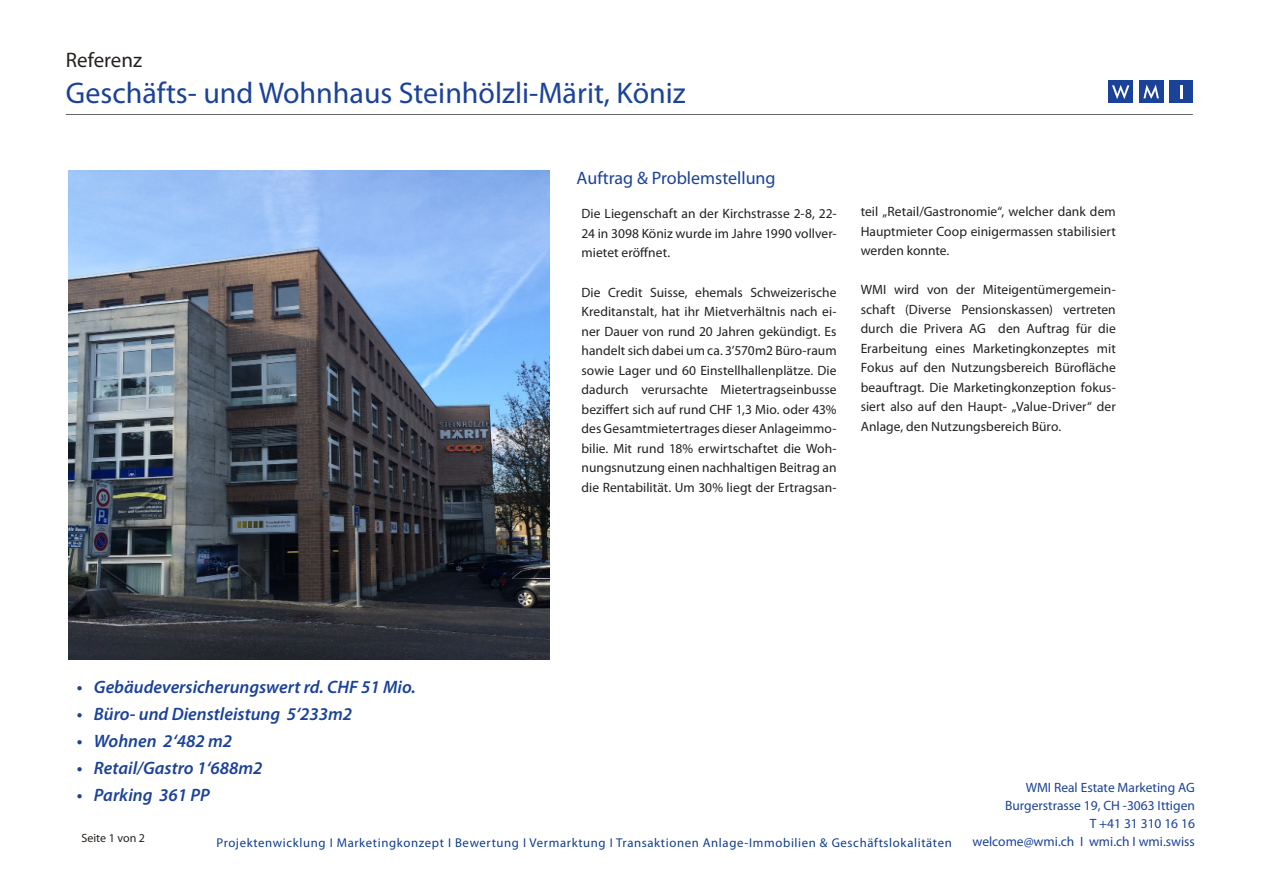
<style>
.page{position:relative;width:1263px;height:893px;background:#fff}
.page>*{position:absolute;margin:0;border:0;box-sizing:border-box;transform-origin:0 0}
.t1{font:30px "Myriad Pro";color:#1b4299}
.t2{font:21px "Myriad Pro";color:#26211e}
.t3{font:italic 600 18px "Myriad Pro";color:#1b4299}
.t4{font:18px "Myriad Pro";color:#1b4299}
.t5{font:13.5px/19.5px "Myriad Pro";letter-spacing:.005em;color:#231f20;text-align:justify}
.t6{font:13.5px "Myriad Pro";color:#1b4299}
.t7{font:12.75px "Myriad Pro";letter-spacing:.05em;color:#103d8c}
.t8{font:12px "Myriad Pro";color:#26211e}
</style>
<div class="page">
<img style="left:68px;top:170px;width:481px;height:490px">
<hr style="left:66px;top:114px;width:1127px;height:1px;background:#67676a">
<div style="left:1108px;top:80px;width:25px;height:23px;background:#1b4299"></div>
<div style="left:1139px;top:80px;width:24px;height:23px;background:#1b4299"></div>
<div style="left:1169px;top:80px;width:24px;height:23px;background:#1b4299"></div>
<svg style="left:1112px;top:85px;width:17px;height:14px"></svg>
<svg style="left:1180px;top:85px;width:2px;height:13px"></svg>
<svg style="left:1143px;top:85px;width:16px;height:14px"></svg>
<p class="t2" style="left:66px;top:47px;width:78px">Referenz</p>
<p class="t1" style="left:66px;top:75px;width:621px">Geschäfts- und Wohnhaus Steinhölzli-Märit, Köniz</p>
<p class="t3" style="left:77px;top:675px;width:340px">• Gebäudeversicherungswert rd. CHF 51 Mio.</p>
<p class="t3" style="left:77px;top:702px;width:277px">• Büro- und Dienstleistung 5‘233m2</p>
<p class="t3" style="left:77px;top:729px;width:157px">• Wohnen 2‘482 m2</p>
<p class="t3" style="left:77px;top:756px;width:187px">• Retail/Gastro 1‘688m2</p>
<p class="t3" style="left:77px;top:783px;width:134px">• Parking 361 PP</p>
<p class="t4" style="left:577px;top:166px;width:201px">Auftrag &amp; Problemstellung</p>
<p class="t5" style="left:581px;top:204px;width:257px">Die Liegenschaft an der Kirchstrasse 2-8, 22- 24 in 3098 Köniz wurde im Jahre 1990 vollver&shy;mietet eröffnet.</p>
<p class="t5" style="left:581px;top:282px;width:257px">Die Credit Suisse, ehemals Schweizerische Kreditanstalt, hat ihr Mietverhältnis nach ei&shy;ner Dauer von rund 20 Jahren gekündigt. Es handelt sich dabei um ca. 3’570m2 Büro-raum sowie Lager und 60 Einstellhallenplätze. Die dadurch verursachte Mietertragseinbusse beziffert sich auf rund CHF 1,3 Mio. oder 43% des Gesamtmietertrages dieser Anlageimmo&shy;bilie. Mit rund 18% erwirtschaftet die Woh&shy;nungsnutzung einen nachhaltigen Beitrag an die Rentabilität. Um 30% liegt der Ertragsan-</p>
<p class="t5" style="left:861px;top:202px;width:257px">teil „Retail/Gastronomie“, welcher dank dem Hauptmieter Coop einigermassen stabilisiert werden konnte.</p>
<p class="t5" style="left:861px;top:280px;width:257px">WMI wird von der Miteigentümergemein&shy;schaft (Diverse Pensionskassen) vertreten durch die Privera AG den Auftrag für die Erarbeitung eines Marketingkonzeptes mit Fokus auf den Nutzungsbereich Bürofläche beauftragt. Die Marketingkonzeption fokus&shy;siert also auf den Haupt- „Value-Driver“ der Anlage, den Nutzungsbereich Büro.</p>
<p class="t6" style="left:1026px;top:779px;width:171px">WMI Real Estate Marketing AG</p>
<p class="t6" style="left:1005px;top:797px;width:191px">Burgerstrasse 19, CH -3063 Ittigen</p>
<p class="t6" style="left:1090px;top:815px;width:107px">T +41 31 310 16 16</p>
<p class="t8" style="left:81px;top:831px;width:65px">Seite 1 von 2</p>
<p class="t7" style="left:216px;top:834px;width:737px">Projektenwicklung I Marketingkonzept I Bewertung I Vermarktung I Transaktionen Anlage-Immobilien &amp; Geschäftslokalitäten</p>
<p class="t6" style="left:972px;top:833px;width:224px">welcome@wmi.ch I wmi.ch I wmi.swiss</p>
</div>
